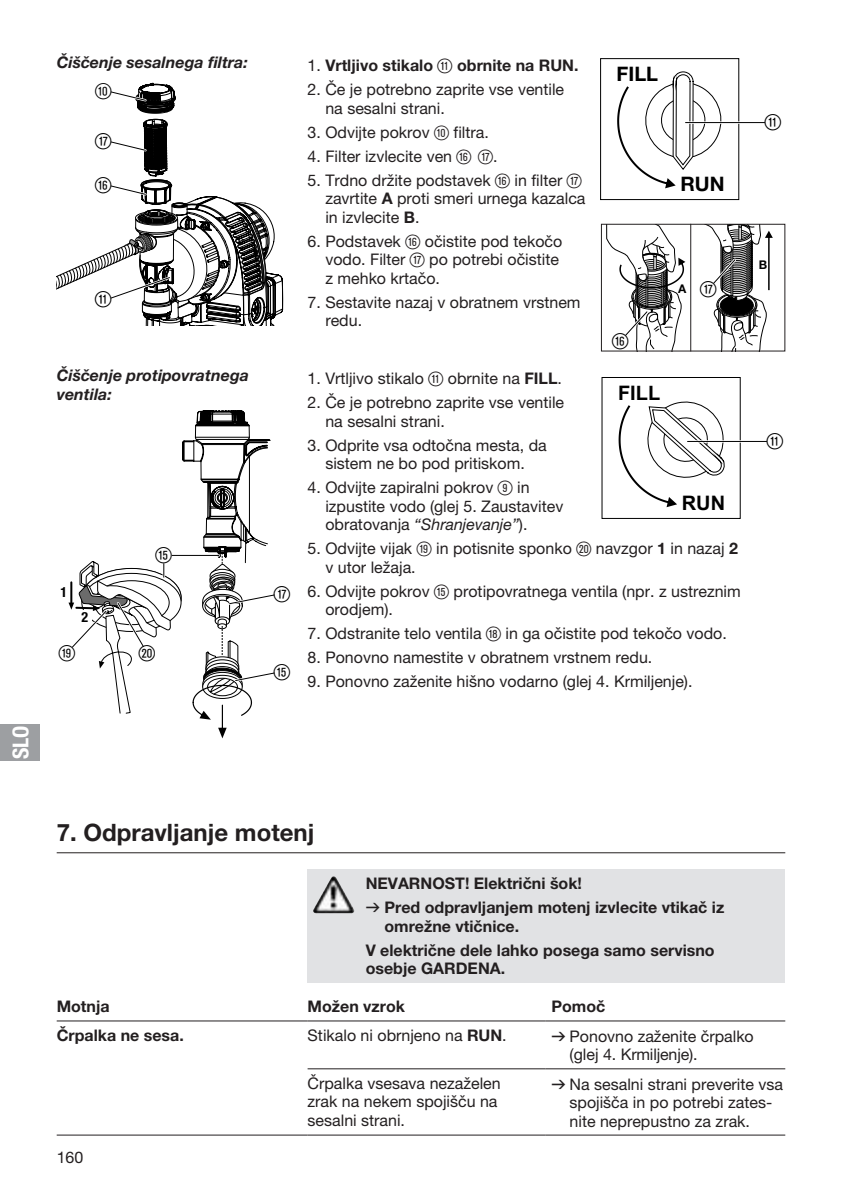
<style>
.page{position:relative;width:842px;height:1191px;background:#fff}
.page>*{position:absolute;margin:0;border:0;box-sizing:border-box;transform-origin:0 0}
.t1{font:700 24px "GARDENA Pro";color:#231f20}
.t2{font:22px "Ziffernim Kreisund Quadrat BQ";color:#000}
.t3{font:22px "GARDENA Pro Bo Cond";color:#fff}
.t4{font:700 20px "GARDENA Pro";color:#000}
.t5{font:700 20px "Arial";color:#000}
.t6{font:16px/18.4px "GARDENA Pro";color:#231f20}
.t7{font:700 16px/24px "GARDENA Pro";color:#231f20}
.t8{font:italic 700 16px/18.4px "GARDENA Pro";color:#231f20}
.t9{font:14px "GARDENA Pro Bo Cond";color:#000}
.t10{font:700 12px "GARDENA Pro";color:#000}
.s1{font-weight:400}
.s2{font-family:"Ziffernim Kreisund Quadrat BQ";font-weight:400;font-size:20px}
.s3{font-family:"Ziffernim Kreisund Quadrat BQ";font-size:20px}
.s4{font-weight:700}
.s5{font-style:italic}
.s6{font-family:"Formdruck";font-weight:400}
.s7{font-family:"Formdruck"}
</style>
<div class="page">
<div style="left:0;top:724px;width:40px;height:36px;background:#9d9fa2"></div>
<svg style="left:57px;top:82px;width:227px;height:244px"></svg>
<div style="left:600px;top:58px;width:139px;height:142px;background:#fff;border:1px solid #000"></div>
<svg style="left:617px;top:71px;width:105px;height:117px"></svg>
<hr style="left:685px;top:121px;width:80px;height:3px;background:#fff">
<hr style="left:685px;top:122px;width:80px;height:1px;background:#000">
<svg style="left:606px;top:226px;width:79px;height:123px"></svg>
<svg style="left:708px;top:226px;width:65px;height:123px"></svg>
<div style="left:601px;top:224px;width:184px;height:127px;border:1px solid #231f20"></div>
<hr style="left:690px;top:224px;width:1px;height:127px;background:#231f20">
<svg style="left:69px;top:410px;width:206px;height:328px"></svg>
<div style="left:602px;top:377px;width:139px;height:142px;background:#fff;border:1px solid #000"></div>
<svg style="left:619px;top:401px;width:106px;height:106px"></svg>
<hr style="left:687px;top:440px;width:80px;height:2px;background:#fff">
<hr style="left:687px;top:441px;width:80px;height:1px;background:#000">
<div style="left:308px;top:869px;width:477px;height:113px;background:#e1e2e4"></div>
<hr style="left:57px;top:852px;width:728px;height:1px;background:#231f20">
<img style="left:315px;top:876px;width:18px;height:31px">
<hr style="left:57px;top:1020px;width:251px;height:1px;background:#231f20">
<hr style="left:308px;top:1020px;width:238px;height:1px;background:#231f20">
<hr style="left:546px;top:1020px;width:239px;height:1px;background:#231f20">
<hr style="left:308px;top:1068px;width:238px;height:1px;background:#231f20">
<hr style="left:546px;top:1068px;width:239px;height:1px;background:#231f20">
<hr style="left:57px;top:1134px;width:251px;height:1px;background:#231f20">
<hr style="left:308px;top:1134px;width:238px;height:1px;background:#231f20">
<hr style="left:546px;top:1134px;width:239px;height:1px;background:#231f20">
<h2 class="t3" style="left:7px;top:759px;width:35px;rotate:-90deg">SLO</h2>
<p class="t8" style="left:57px;top:53px;width:193px">Čiščenje sesalnega filtra:</p>
<h2 class="t2" style="left:95px;top:78px;width:18px">0</h2>
<h2 class="t2" style="left:95px;top:128px;width:18px">U</h2>
<h2 class="t2" style="left:95px;top:172px;width:18px">Z</h2>
<h2 class="t2" style="left:95px;top:286px;width:18px">Q</h2>
<p class="t8" style="left:57px;top:366px;width:194px">Čiščenje protipovratnega ventila:</p>
<p class="t9" style="left:61px;top:584px;width:8px">1</p>
<p class="t9" style="left:81px;top:608px;width:8px">2</p>
<h2 class="t2" style="left:156px;top:543px;width:18px">T</h2>
<h2 class="t2" style="left:59px;top:640px;width:18px">O</h2>
<h2 class="t2" style="left:139px;top:640px;width:18px">P</h2>
<h2 class="t2" style="left:274px;top:581px;width:18px">U</h2>
<h2 class="t2" style="left:274px;top:659px;width:18px">T</h2>
<p class="t7" style="left:308px;top:53px;width:272px"><span class="s1">1.</span> Vrtljivo stikalo <span class="s2">Q</span> obrnite na RUN.</p>
<p class="t6" style="left:325px;top:80px;width:240px;text-indent:-18px">2. Če je potrebno zaprite vse ventile na sesalni strani.</p>
<p class="t6" style="left:308px;top:123px;width:183px">3. Odvijte pokrov <span class="s3">0</span> filtra.</p>
<p class="t6" style="left:308px;top:147px;width:192px">4. Filter izvlecite ven <span class="s3">Z U</span>.</p>
<p class="t6" style="left:325px;top:171px;width:262px;text-indent:-18px">5. Trdno držite podstavek <span class="s3">Z</span> in filter <span class="s3">U </span>zavrtite <span class="s4">A</span> proti smeri urnega kazalca in izvlecite <span class="s4">B</span>.</p>
<p class="t6" style="left:325px;top:232px;width:238px;text-indent:-18px">6. Podstavek <span class="s3">Z</span> očistite pod tekočo vodo. Filter <span class="s3">U</span> po potrebi očistite z mehko krtačo.</p>
<p class="t6" style="left:325px;top:293px;width:257px;text-indent:-18px">7. Sestavite nazaj v obratnem vrstnem redu.</p>
<p class="t4" style="left:617px;top:61px;width:43px">FILL</p>
<h2 class="t2" style="left:612px;top:328px;width:18px">Z</h2>
<p class="t4" style="left:680px;top:171px;width:46px">RUN</p>
<p class="t10" style="left:678px;top:281px;width:10px">A</p>
<h2 class="t2" style="left:700px;top:276px;width:18px">U</h2>
<p class="t6" style="left:308px;top:369px;width:256px">1. Vrtljivo stikalo <span class="s3">Q</span> obrnite na <span class="s4">FILL</span>.</p>
<p class="t6" style="left:325px;top:393px;width:240px;text-indent:-18px">2. Če je potrebno zaprite vse ventile na sesalni strani.</p>
<p class="t6" style="left:308px;top:436px;width:241px;text-align:center">3. Odprite vsa odtočna mesta, da sistem ne bo pod pritiskom.</p>
<p class="t6" style="left:325px;top:478px;width:239px;text-indent:-18px">4. Odvijte zapiralni pokrov <span class="s3">9</span> in izpustite vodo (glej 5. Zaustavitev obratovanja <span class="s5">“Shranjevanje”</span>).</p>
<p class="t6" style="left:325px;top:539px;width:414px;text-indent:-18px">5. Odvijte vijak <span class="s3">O</span> in potisnite sponko <span class="s3">P</span> navzgor <span class="s4">1</span> in nazaj <span class="s4">2 </span>v utor ležaja.</p>
<p class="t6" style="left:325px;top:581px;width:417px;text-indent:-18px">6. Odvijte pokrov <span class="s3">T</span> protipovratnega ventila (npr. z ustreznim orodjem).</p>
<p class="t6" style="left:308px;top:624px;width:421px">7. Odstranite telo ventila <span class="s3">I</span> in ga očistite pod tekočo vodo.</p>
<p class="t6" style="left:308px;top:648px;width:346px">8. Ponovno namestite v obratnem vrstnem redu.</p>
<p class="t6" style="left:308px;top:672px;width:386px">9. Ponovno zaženite hišno vodarno (glej 4. Krmiljenje).</p>
<p class="t5" style="left:618px;top:379px;width:44px">FILL</p>
<p class="t5" style="left:682px;top:489px;width:45px">RUN</p>
<h2 class="t2" style="left:765px;top:110px;width:18px">Q</h2>
<p class="t10" style="left:759px;top:257px;width:10px">B</p>
<h2 class="t2" style="left:767px;top:428px;width:18px">Q</h2>
<h1 class="t1" style="left:57px;top:817px;width:259px">7. Odpravljanje motenj</h1>
<p class="t7" style="left:366px;top:871px;width:360px">NEVARNOST! Električni šok!<br><span class="s6">v</span> Pred odpravljanjem motenj izvlecite vtikač iz</p>
<p class="t7" style="left:366px;top:913px;width:350px;text-indent:19px">omrežne vtičnice.<br>V električne dele lahko posega samo servisno</p>
<p class="t7" style="left:366px;top:956px;width:141px">osebje GARDENA.</p>
<p class="t7" style="left:57px;top:994px;width:55px">Motnja</p>
<p class="t7" style="left:308px;top:994px;width:99px">Možen vzrok</p>
<p class="t7" style="left:551px;top:994px;width:55px">Pomoč</p>
<p class="t7" style="left:57px;top:1022px;width:129px">Črpalka ne sesa.</p>
<p class="t6" style="left:308px;top:1025px;width:201px">Stikalo ni obrnjeno na <span class="s4">RUN</span>.</p>
<p class="t6" style="left:569px;top:1026px;width:186px;text-indent:-18px"><span class="s7">v</span> Ponovno zaženite črpalko (glej 4. Krmiljenje).</p>
<p class="t6" style="left:308px;top:1073px;width:195px">Črpalka vsesava nezaželen zrak na nekem spojišču na sesalni strani.</p>
<p class="t6" style="left:569px;top:1074px;width:215px;text-indent:-18px"><span class="s7">v</span> Na sesalni strani preverite vsa spojišča in po potrebi zates&shy;nite neprepustno za zrak.</p>
<p class="t6" style="left:57px;top:1147px;width:28px">160</p>
</div>
